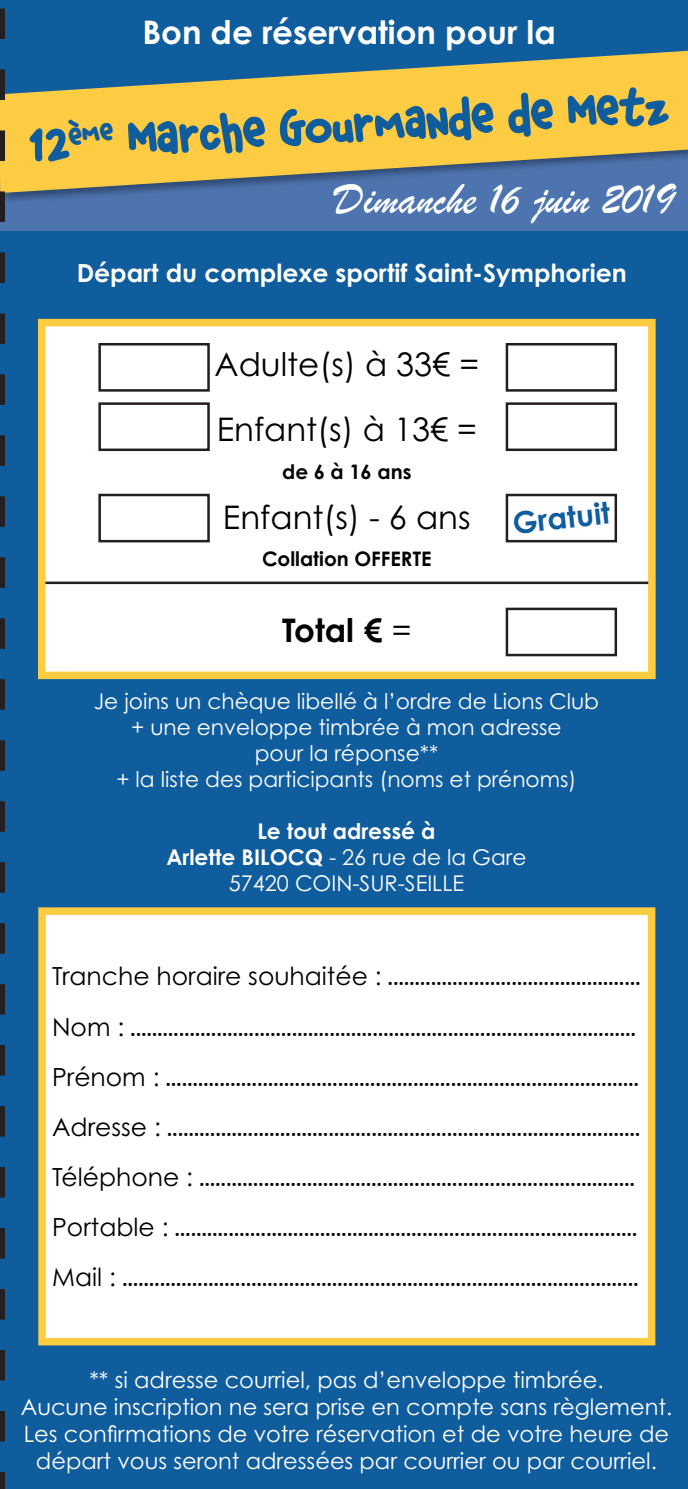
<style>
.page{position:relative;width:688px;height:1489px;background:#fff}
.page>*{position:absolute;margin:0;border:0;box-sizing:border-box;transform-origin:0 0}
.t1{font:47.5px "Chauncy Fatty";color:#105d9e}
.t2{font:45px "Brush Script";color:#fff}
.t3{font:32.5px/65px "Century Gothic Pro";color:#000}
.t4{font:700 32.5px "Century Gothic Pro";color:#fff}
.t5{font:700 32.5px "Century Gothic Pro";color:#000}
.t6{font:700 30px "Century Gothic Pro";color:#105d9e}
.t7{font:25px/50px "Acephimere";color:#000}
.t8{font:700 25px "Century Gothic Pro";color:#fff}
.t9{font:22.5px/27px "Century Gothic Pro";color:#fff;text-align:center}
.t10{font:21.75px/26px "Century Gothic Pro";color:#fff;text-align:center}
.t11{font:700 20px "Century Gothic Pro";color:#000}
.s1{font-weight:400}
.s2{font-weight:700}
.s3{font-family:"Century Gothic Pro"}
</style>
<div class="page">
<div style="left:0;top:0;width:687px;height:1488px;background:#105d9e"></div>
<div style="left:38px;top:907px;width:617px;height:438px;background:#fff;border:8px solid #fecc41"></div>
<div style="left:38px;top:319px;width:617px;height:360px;background:#fff;border:8px solid #fecc41"></div>
<div style="left:0;top:149px;width:687px;height:82px;background:#4d74af"></div>
<svg style="left:5px;top:50px;width:682px;height:143px;fill:#fecc43"></svg>
<svg style="left:0;top:8px;width:5px;height:1480px"></svg>
<div style="left:98px;top:343px;width:112px;height:48px;border:2px solid #231f20"></div>
<div style="left:98px;top:402px;width:112px;height:49px;border:2px solid #231f20"></div>
<div style="left:98px;top:493px;width:112px;height:49px;border:2px solid #231f20"></div>
<div style="left:505px;top:343px;width:112px;height:48px;border:2px solid #231f20"></div>
<div style="left:505px;top:402px;width:112px;height:49px;border:2px solid #231f20"></div>
<div style="left:505px;top:493px;width:112px;height:49px;border:2px solid #231f20"></div>
<div style="left:505px;top:607px;width:112px;height:49px;border:2px solid #231f20"></div>
<hr style="left:45px;top:581px;width:603px;height:3px;background:#231f20">
<h3 class="t4" style="left:142px;top:12px;width:415px">Bon de réservation pour la</h3>
<h1 class="t1" style="left:26px;top:109px;width:642px;rotate:-3deg">12<sup>ème</sup> Marche Gourmande de Metz</h1>
<h2 class="t2" style="left:334px;top:169px;width:341px">Dimanche 16 juin 2019</h2>
<p class="t8" style="left:77px;top:257px;width:551px">Départ du complexe sportif Saint-Symphorien</p>
<h3 class="t3" style="left:214px;top:332px;width:266px">Adulte(s) à 33€ =<br>Enfant(s) à 13€ =</h3>
<p class="t11" style="left:282px;top:459px;width:131px">de 6 à 16 ans</p>
<h3 class="t3" style="left:223px;top:484px;width:249px">Enfant(s) - 6 ans</h3>
<p class="t11" style="left:262px;top:546px;width:171px">Collation OFFERTE</p>
<h3 class="t5" style="left:282px;top:609px;width:131px">Total € <span class="s1">=</span></h3>
<p class="t6" style="left:510px;top:504px;width:99px;rotate:-6deg">Gratuit</p>
<p class="t10" style="left:94px;top:687px;width:506px">Je joins un chèque libellé à l’ordre de Lions Club + une enveloppe timbrée à mon adresse<br>pour la réponse**<br>+ la liste des participants (noms et prénoms)</p>
<p class="t10" style="left:166px;top:817px;width:361px"><span class="s2">Le tout adressé à<br>Arlette BILOCQ</span> - 26 rue de la Gare<br>57420 COIN-SUR-SEILLE</p>
<p class="t7" style="left:52px;top:950px;width:590px"><span class="s3">Tranche horaire souhaitée :</span> ...............................................<br><span class="s3">Nom :</span> ..............................................................................................<br><span class="s3">Prénom :</span> ........................................................................................<br><span class="s3">Adresse :</span> ........................................................................................<br><span class="s3">Téléphone :</span> .................................................................................<br><span class="s3">Portable :</span> ......................................................................................<br><span class="s3">Mail :</span> ................................................................................................</p>
<p class="t9" style="left:21px;top:1366px;width:653px">** si adresse courriel, pas d’enveloppe timbrée.<br>Aucune inscription ne sera prise en compte sans règlement.<br>Les confirmations de votre réservation et de votre heure de départ vous seront adressées par courrier ou par courriel.</p>
</div>
